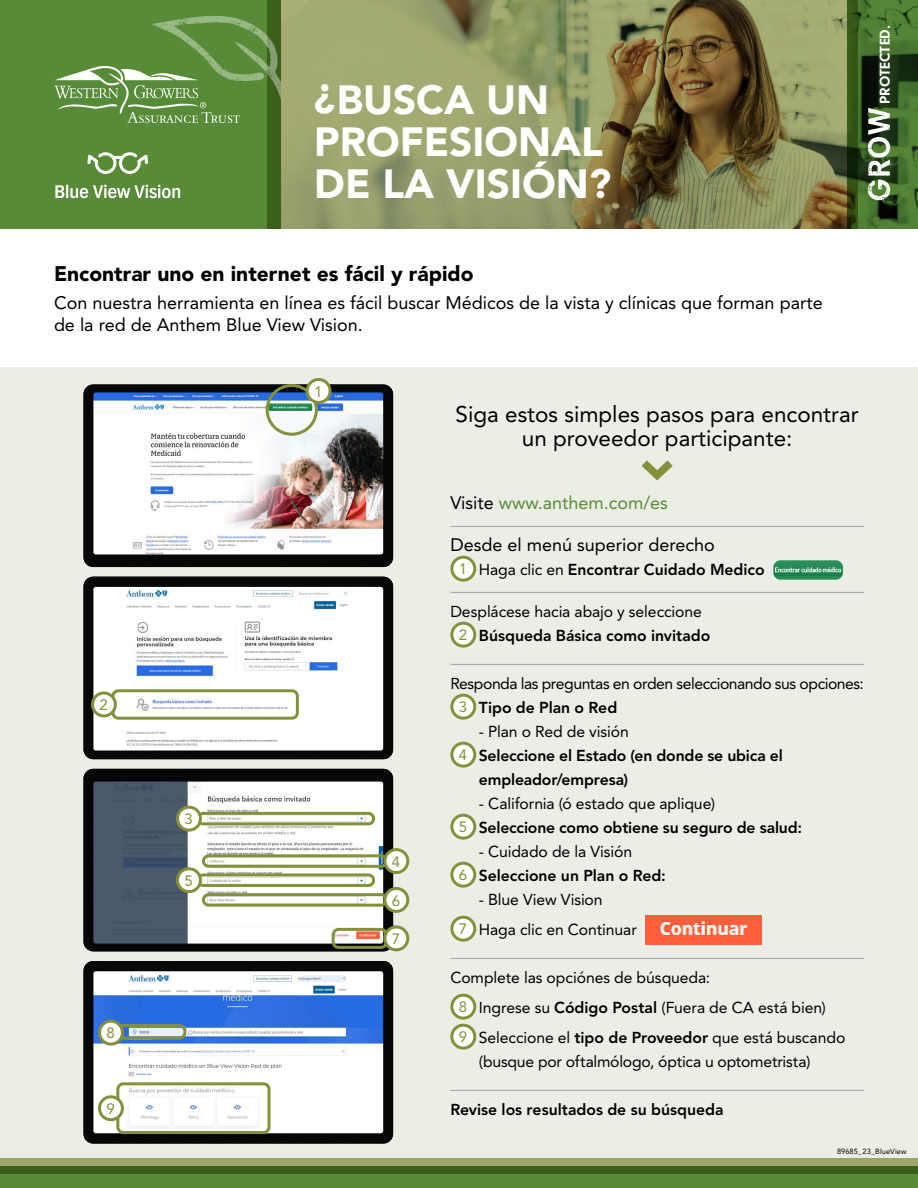
<style>
.page{position:relative;width:918px;height:1188px;background:#fff}
.page>*{position:absolute;margin:0;border:0;box-sizing:border-box;transform-origin:0 0}
.t1{font:900 40.5px/42px "Avenir LT Pro";color:#fff}
.t2{font:22.5px/24px "Avenir LT Pro";color:#000;text-align:center}
.t3{font:900 21px "Avenir LT Pro";color:#000}
.t4{font:18px/21.6px "Avenir LT Pro";color:#000}
.t5{font:18px "Avenir LT Pro";color:#588b38}
.t6{font:15.75px/30px "Avenir LT Pro";letter-spacing:-.005em;color:#000}
.t7{font:800 15.75px/24px "Avenir LT Pro";letter-spacing:-.005em;color:#000}
.t8{font:15.75px/24px "Avenir LT Pro";letter-spacing:-.03em;color:#000}
.t9{font:15px "Avenir LT Pro";color:#86903b}
.t10{font:700 14.85px "Neuzeit Gro";color:#fff}
.t11{font:7.5px "Avenir LT Pro";letter-spacing:.01em;color:#000}
.s1{color:#000}
.s2{font-weight:400;font-size:15px;color:#86903b}
.s3{font-weight:400}
.s4{font-size:15px;color:#86903b}
.s5{font-weight:800}
</style>
<div class="page">
<div style="left:0;top:367px;width:918px;height:799px;background:#eaeee4"></div>
<div style="left:0;top:1166px;width:918px;height:22px;background:#588b38"></div>
<svg style="left:858px;top:0;width:60px;height:229px;background:#395f26"></svg>
<div style="left:0;top:0;width:281px;height:229px;background:#588b38"></div>
<svg style="left:54px;top:66px;width:88px;height:57px"></svg>
<svg style="left:267px;top:0;width:591px;height:229px;background:#898b58"></svg>
<img style="left:865px;top:107px;width:27px;height:95px">
<img style="left:142px;top:6px;width:139px;height:131px">
<svg style="left:0;top:1159px;width:918px;height:15px;background:#67803e"></svg>
<svg style="left:641px;top:460px;width:32px;height:21px"></svg>
<hr style="left:450px;top:526px;width:414px;height:1px;background:#a7a9ac">
<div style="left:452px;top:557px;width:23px;height:23px;background:#fff;border-radius:50%"></div>
<div style="left:450px;top:556px;width:26px;height:26px;border:3px solid #86903b;border-radius:50%"></div>
<div style="left:774px;top:560px;width:69px;height:20px;background:#298e58;border-radius:7px"></div>
<img style="left:774px;top:564px;width:69px;height:12px">
<hr style="left:450px;top:592px;width:414px;height:1px;background:#a7a9ac">
<div style="left:452px;top:623px;width:23px;height:23px;background:#fff;border-radius:50%"></div>
<div style="left:450px;top:622px;width:26px;height:26px;border:3px solid #86903b;border-radius:50%"></div>
<hr style="left:450px;top:664px;width:414px;height:1px;background:#a7a9ac">
<div style="left:452px;top:695px;width:23px;height:23px;background:#fff;border-radius:50%"></div>
<div style="left:450px;top:694px;width:26px;height:26px;border:3px solid #86903b;border-radius:50%"></div>
<div style="left:452px;top:743px;width:23px;height:23px;background:#fff;border-radius:50%"></div>
<div style="left:450px;top:742px;width:26px;height:26px;border:3px solid #86903b;border-radius:50%"></div>
<div style="left:452px;top:815px;width:23px;height:23px;background:#fff;border-radius:50%"></div>
<div style="left:450px;top:814px;width:26px;height:26px;border:3px solid #86903b;border-radius:50%"></div>
<div style="left:452px;top:863px;width:23px;height:23px;background:#fff;border-radius:50%"></div>
<div style="left:450px;top:862px;width:26px;height:26px;border:3px solid #86903b;border-radius:50%"></div>
<div style="left:452px;top:917px;width:23px;height:23px;background:#fff;border-radius:50%"></div>
<div style="left:450px;top:916px;width:26px;height:26px;border:3px solid #86903b;border-radius:50%"></div>
<img style="left:645px;top:915px;width:117px;height:29px">
<hr style="left:450px;top:958px;width:414px;height:1px;background:#a7a9ac">
<div style="left:452px;top:995px;width:23px;height:23px;background:#fff;border-radius:50%"></div>
<div style="left:450px;top:994px;width:26px;height:26px;border:3px solid #86903b;border-radius:50%"></div>
<div style="left:452px;top:1025px;width:23px;height:23px;background:#fff;border-radius:50%"></div>
<div style="left:450px;top:1024px;width:26px;height:26px;border:3px solid #86903b;border-radius:50%"></div>
<hr style="left:450px;top:1090px;width:414px;height:1px;background:#a7a9ac">
<img style="left:84px;top:577px;width:309px;height:182px">
<img style="left:84px;top:961px;width:309px;height:183px">
<img style="left:93px;top:587px;width:290px;height:164px">
<img style="left:93px;top:971px;width:290px;height:162px">
<div style="left:116px;top:1024px;width:70px;height:16px;border:3px solid #86903b;border-radius:5px"></div>
<div style="left:116px;top:1082px;width:155px;height:52px;border:3px solid #86903b;border-radius:5px"></div>
<div style="left:99px;top:1021px;width:23px;height:23px;background:#fff;border-radius:50%"></div>
<div style="left:98px;top:1020px;width:26px;height:26px;border:3px solid #86903b;border-radius:50%"></div>
<div style="left:99px;top:1097px;width:23px;height:23px;background:#fff;border-radius:50%"></div>
<div style="left:98px;top:1095px;width:26px;height:26px;border:3px solid #86903b;border-radius:50%"></div>
<img style="left:84px;top:385px;width:309px;height:182px">
<img style="left:93px;top:392px;width:290px;height:162px">
<div style="left:266px;top:384px;width:52px;height:52px;border:3px solid #86903b;border-radius:50%"></div>
<div style="left:307px;top:380px;width:23px;height:22px;background:#fff;border-radius:50%"></div>
<div style="left:306px;top:378px;width:26px;height:26px;border:3px solid #86903b;border-radius:50%"></div>
<img style="left:84px;top:769px;width:309px;height:182px">
<img style="left:93px;top:782px;width:290px;height:162px">
<div style="left:196px;top:812px;width:179px;height:13px;border:3px solid #86903b;border-radius:5px"></div>
<div style="left:202px;top:854px;width:186px;height:14px;border:3px solid #86903b;border-radius:5px"></div>
<div style="left:196px;top:873px;width:179px;height:14px;border:3px solid #86903b;border-radius:5px"></div>
<div style="left:202px;top:893px;width:186px;height:14px;border:3px solid #86903b;border-radius:5px"></div>
<div style="left:332px;top:928px;width:56px;height:21px;border:3px solid #86903b;border-radius:5px"></div>
<div style="left:178px;top:807px;width:22px;height:23px;background:#fff;border-radius:50%"></div>
<div style="left:176px;top:806px;width:26px;height:26px;border:3px solid #86903b;border-radius:50%"></div>
<div style="left:385px;top:850px;width:23px;height:23px;background:#fff;border-radius:50%"></div>
<div style="left:383px;top:848px;width:26px;height:26px;border:3px solid #86903b;border-radius:50%"></div>
<div style="left:178px;top:869px;width:22px;height:23px;background:#fff;border-radius:50%"></div>
<div style="left:176px;top:867px;width:26px;height:26px;border:3px solid #86903b;border-radius:50%"></div>
<div style="left:385px;top:888px;width:23px;height:23px;background:#fff;border-radius:50%"></div>
<div style="left:383px;top:887px;width:26px;height:26px;border:3px solid #86903b;border-radius:50%"></div>
<div style="left:385px;top:927px;width:23px;height:23px;background:#fff;border-radius:50%"></div>
<div style="left:383px;top:925px;width:26px;height:26px;border:3px solid #86903b;border-radius:50%"></div>
<div style="left:111px;top:689px;width:188px;height:31px;border:3px solid #86903b;border-radius:5px"></div>
<div style="left:92px;top:693px;width:23px;height:23px;background:#fff;border-radius:50%"></div>
<div style="left:91px;top:692px;width:26px;height:25px;border:3px solid #86903b;border-radius:50%"></div>
<svg style="left:55px;top:185px;width:125px;height:13px"></svg>
<svg style="left:87px;top:152px;width:61px;height:22px"></svg>
<h1 class="t1" style="left:314px;top:79px;width:298px">¿BUSCA UN<br>PROFESIONAL<br>DE LA VISIÓN?</h1>
<p class="t10" style="left:877px;top:104px;width:80px;rotate:-90deg">PROTECTED.</p>
<h3 class="t3" style="left:54px;top:261px;width:421px">Encontrar uno en internet es fácil y rápido</h3>
<p class="t4" style="left:54px;top:292px;width:770px">Con nuestra herramienta en línea es fácil buscar Médicos de la vista y clínicas que forman parte de la red de Anthem Blue View Vision.</p>
<p class="t9" style="left:100px;top:696px;width:10px">2</p>
<p class="t9" style="left:107px;top:1024px;width:10px">8</p>
<p class="t9" style="left:107px;top:1100px;width:10px">9</p>
<p class="t9" style="left:185px;top:810px;width:10px">3</p>
<p class="t9" style="left:185px;top:871px;width:10px">5</p>
<p class="t9" style="left:314px;top:382px;width:10px">1</p>
<p class="t9" style="left:392px;top:852px;width:10px">4</p>
<p class="t9" style="left:392px;top:891px;width:10px">6</p>
<p class="t9" style="left:392px;top:930px;width:10px">7</p>
<h2 class="t2" style="left:456px;top:402px;width:405px">Siga estos simples pasos para encontrar un proveedor participante:</h2>
<p class="t5" style="left:450px;top:492px;width:219px"><span class="s1">Visite</span> www.anthem.com/es</p>
<p class="t4" style="left:450px;top:534px;width:266px">Desde el menú superior derecho</p>
<p class="t7" style="left:459px;top:558px;width:307px"><span class="s2">1</span> <span class="s3">Haga clic en</span> Encontrar Cuidado Medico</p>
<p class="t6" style="left:450px;top:599px;width:262px;line-height:24px;text-align:center">Desplácese hacia abajo y seleccione<br><span class="s4">2</span> <span class="s5">Búsqueda Básica como invitado</span></p>
<p class="t8" style="left:459px;top:671px;width:407px;text-indent:-9px">Responda las preguntas en orden seleccionando sus opciones:<br><span class="s4">3</span> <span class="s5">Tipo de Plan o Red</span></p>
<p class="t6" style="left:479px;top:716px;width:151px">- Plan o Red de visión</p>
<p class="t7" style="left:459px;top:744px;width:325px"><span class="s2">4</span> Seleccione el Estado (en donde se ubica el</p>
<p class="t7" style="left:479px;top:768px;width:151px">empleador/empresa)</p>
<p class="t7" style="left:459px;top:792px;width:345px;text-indent:20px"><span class="s3">- California (ó estado que aplique)<br></span><span class="s2">5</span> Seleccione como obtiene su seguro de salud:</p>
<p class="t7" style="left:459px;top:840px;width:208px;text-indent:20px"><span class="s3">- Cuidado de la Visión<br></span><span class="s2">6</span> Seleccione un Plan o Red:</p>
<p class="t6" style="left:459px;top:884px;width:179px;text-indent:20px">- Blue View Vision<br><span class="s4">7</span> Haga clic en Continuar</p>
<p class="t6" style="left:459px;top:962px;width:388px;text-indent:-9px">Complete las opciónes de búsqueda:<br><span class="s4">8</span> Ingrese su <span class="s5">Código Postal</span> (Fuera de CA está bien)<br><span class="s4">9</span> Seleccione el <span class="s5">tipo de Proveedor</span> que está buscando</p>
<p class="t6" style="left:479px;top:1046px;width:333px">(busque por oftalmólogo, óptica u optometrista)</p>
<p class="t7" style="left:450px;top:1098px;width:275px">Revise los resultados de su búsqueda</p>
<p class="t11" style="left:837px;top:1147px;width:71px">89685_23_BlueView</p>
</div>
